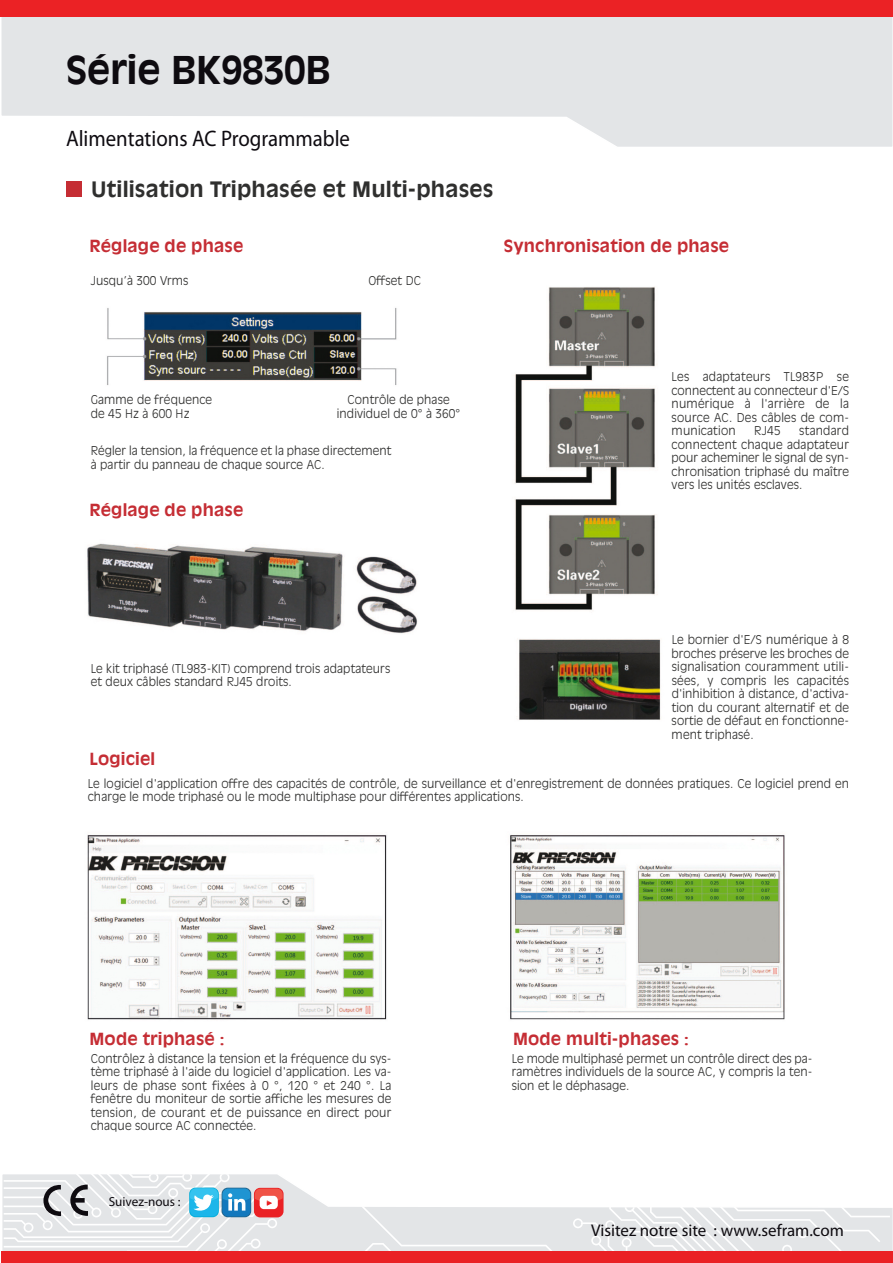
<style>
.page{position:relative;width:893px;height:1263px;background:#fff}
.page>*{position:absolute;margin:0;border:0;box-sizing:border-box;transform-origin:0 0}
.t1{font:700 37.8px "Antique Olive";color:#0e0b10}
.t2{font:22.5px "Myriad Pro";color:#0e0b10;scale:.93 1}
.t3{font:700 21px "Antique Olive";letter-spacing:.01em;color:#2f2f2e}
.t4{font:16.95px "Myriad Pro";color:#0e0b10}
.t5{font:700 16.5px "Antique Olive";letter-spacing:.01em;color:#c52d34}
.t6{font:13.2px "Myriad Pro";color:#0e0b10}
.t7{font:300 12px/13.5px "Antique Olive";letter-spacing:.01em;color:#2f2f2e;text-align:justify}
</style>
<div class="page">
<svg style="left:0;top:0;width:893px;height:147px"></svg>
<div style="left:1px;top:0;width:892px;height:16px;background:#eb2225"></div>
<svg style="left:4px;top:1174px;width:886px;height:89px"></svg>
<img style="left:87px;top:286px;width:698px;height:734px">
<div style="left:66px;top:181px;width:16px;height:16px;background:#c52d34"></div>
<h1 class="t1" style="left:66px;top:55px;width:266px">Série BK9830B</h1>
<h2 class="t2" style="left:66px;top:130px;width:307px">Alimentations AC Programmable</h2>
<h3 class="t3" style="left:91px;top:180px;width:404px">Utilisation Triphasée et Multi-phases</h3>
<h3 class="t5" style="left:89px;top:239px;width:155px">Réglage de phase</h3>
<h3 class="t5" style="left:504px;top:239px;width:227px">Synchronisation de phase</h3>
<p class="t7" style="left:91px;top:274px;width:99px">Jusqu’à 300 Vrms</p>
<p class="t7" style="left:369px;top:274px;width:54px">Offset DC</p>
<p class="t7" style="left:91px;top:394px;width:123px">Gamme de fréquence de 45 Hz à 600 Hz</p>
<p class="t7" style="left:337px;top:394px;width:125px;text-align:center">Contrôle de phase individuel de 0° à 360°</p>
<p class="t7" style="left:91px;top:444px;width:302px">Régler la tension, la fréquence et la phase directement à partir du panneau de chaque source AC.</p>
<h3 class="t5" style="left:89px;top:504px;width:155px">Réglage de phase</h3>
<p class="t7" style="left:91px;top:662px;width:301px">Le kit triphasé (TL983-KIT) comprend trois adaptateurs et deux câbles standard RJ45 droits.</p>
<h3 class="t5" style="left:89px;top:752px;width:67px">Logiciel</h3>
<p class="t7" style="left:672px;top:370px;width:179px">Les adaptateurs TL983P se connectent au connecteur d'E/S numérique à l'arrière de la source AC. Des câbles de com&shy;munication</p>
<p class="t7" style="left:672px;top:424px;width:179px;text-indent:128px">standard connectent chaque adaptateur pour acheminer le signal de syn&shy;chronisation triphasé du maître vers les unités esclaves.</p>
<p class="t7" style="left:754px;top:424px;width:28px">RJ45</p>
<p class="t7" style="left:672px;top:634px;width:179px">Le bornier d'E/S numérique à 8 broches préserve les broches de signalisation couramment utili&shy;sées, y compris les capacités d'inhibition à distance, d'activa&shy;tion du courant alternatif et de sortie de défaut en fonctionne&shy;ment triphasé.</p>
<p class="t7" style="left:88px;top:777px;width:763px">Le logiciel d'application offre des capacités de contrôle, de surveillance et d'enregistrement de données pratiques. Ce logiciel prend en charge le mode triphasé ou le mode multiphase pour différentes applications.</p>
<h3 class="t5" style="left:89px;top:1032px;width:137px">Mode triphasé :</h3>
<h3 class="t5" style="left:513px;top:1032px;width:177px">Mode multi-phases :</h3>
<p class="t7" style="left:91px;top:1052px;width:302px">Contrôlez à distance la tension et la fréquence du sys&shy;tème triphasé à l'aide du logiciel d'application. Les va&shy;leurs de phase sont fixées à 0 °, 120 ° et 240 °. La fenêtre du moniteur de sortie affiche les mesures de tension, de courant et de puissance en direct pour chaque source AC connectée.</p>
<p class="t7" style="left:512px;top:1052px;width:302px">Le mode multiphasé permet un contrôle direct des pa&shy;ramètres individuels de la source AC, y compris la ten&shy;sion et le déphasage.</p>
<p class="t6" style="left:109px;top:1196px;width:73px">Suivez-nous :</p>
<h3 class="t4" style="left:591px;top:1224px;width:254px">Visitez notre site : www.sefram.com</h3>
</div>
